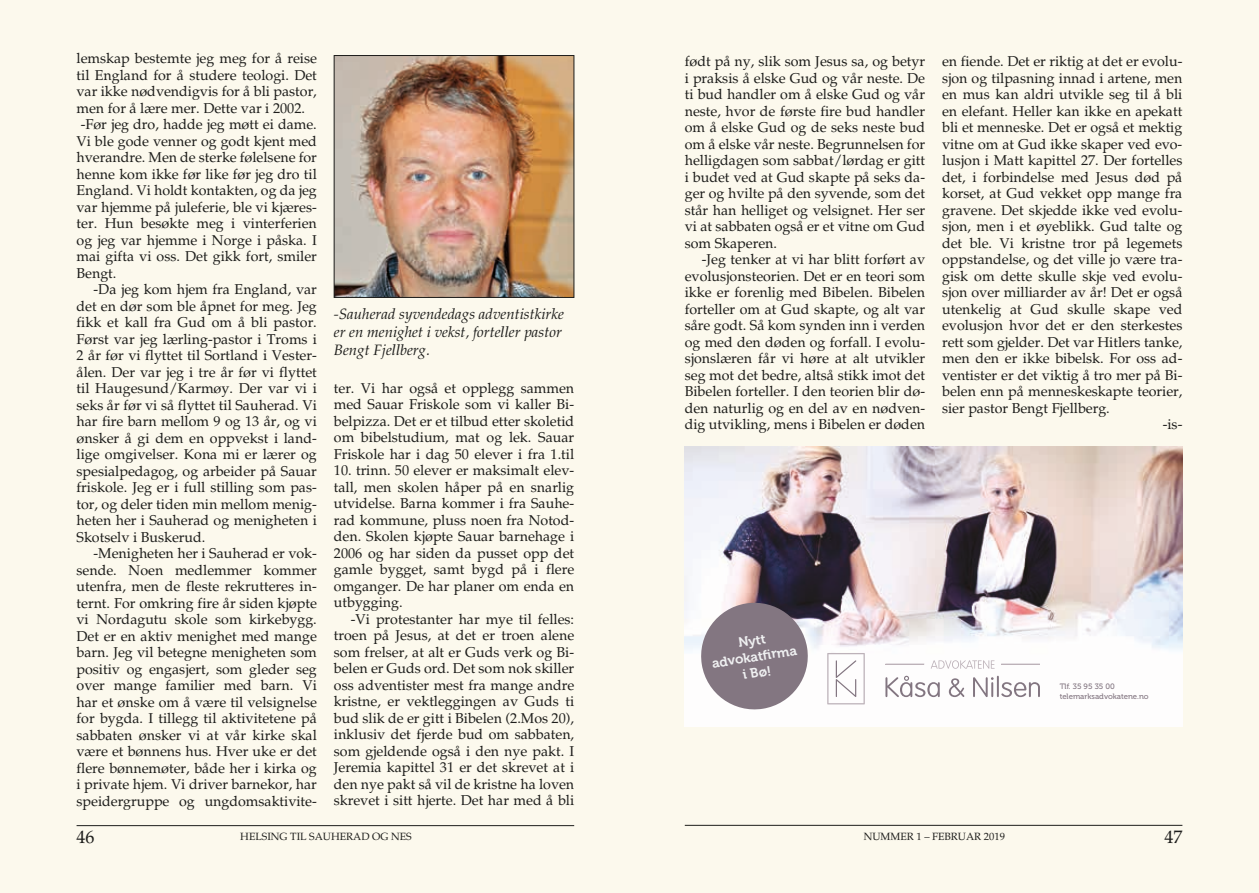
<style>
.page{position:relative;width:1259px;height:893px;background:#fcf9ed}
.page>*{position:absolute;margin:0;border:0;box-sizing:border-box;transform-origin:0 0}
.t1{font:18px "Palatino";color:#1d1d1b}
.t2{font:italic 15px/18px "Palatino";color:#1d1d1b}
.t3{font:14.25px/16.5px "Palatino";color:#1d1d1b;text-align:justify}
.t4{font:13.5px/16.2px "Museo 700";color:#eff0f1;text-align:center}
.t5{font:10.5px "Palatino";color:#1d1d1b}
.t6{font:7.8px/9.3px "Museo 500";color:#837681}
</style>
<div class="page">
<hr style="left:77px;top:825px;width:497px;height:1px;background:#1d1d1b">
<hr style="left:685px;top:825px;width:497px;height:1px;background:#1d1d1b">
<img style="left:685px;top:446px;width:497px;height:280px">
<svg style="left:885px;top:676px;width:54px;height:21px"></svg>
<svg style="left:949px;top:678px;width:15px;height:19px"></svg>
<svg style="left:973px;top:677px;width:20px;height:20px"></svg>
<hr style="left:997px;top:676px;width:2px;height:21px;background:#837681">
<svg style="left:1001px;top:682px;width:39px;height:15px"></svg>
<svg style="left:930px;top:660px;width:64px;height:9px"></svg>
<hr style="left:885px;top:664px;width:39px;height:1px;background:#bdb2b9">
<hr style="left:1001px;top:664px;width:39px;height:1px;background:#bdb2b9">
<svg style="left:827px;top:653px;width:38px;height:51px"></svg>
<svg style="left:697px;top:599px;width:114px;height:114px"></svg>
<img style="left:336px;top:57px;width:236px;height:239px">
<div style="left:334px;top:55px;width:240px;height:243px;border:1px solid #1d1d1b"></div>
<p class="t3" style="left:77px;top:50px;width:242px;text-align:left">lemskap bestemte jeg meg for å reise til England for å studere teologi. Det var ikke nødvendigvis for å bli pastor, men for å lære mer. Dette var i 2002. -Før jeg dro, hadde jeg møtt ei dame.<br>Vi ble gode venner og godt kjent med hverandre. Men de sterke følelsene for henne kom ikke før like før jeg dro til England. Vi holdt kontakten, og da jeg var hjemme på juleferie, ble vi kjæres&shy;ter. Hun besøkte meg i vinterferien og jeg var hjemme i Norge i påska. I mai gifta vi oss. Det gikk fort, smiler Bengt.</p>
<p class="t3" style="left:77px;top:281px;width:242px;text-indent:17px">-Da jeg kom hjem fra England, var det en dør som ble åpnet for meg. Jeg fikk et kall fra Gud om å bli pastor.<br>Først var jeg lærling-pastor i Troms i 2 år før vi flyttet til Sortland i Vester&shy;ålen. Der var jeg i tre år før vi flyttet til Haugesund/Karmøy. Der var vi i seks år før vi så flyttet til Sauherad. Vi har fire barn mellom 9 og 13 år, og vi ønsker å gi dem en oppvekst i land&shy;lige omgivelser. Kona mi er lærer og spesialpedagog, og arbeider på Sauar friskole. Jeg er i full stilling som pas&shy;tor, og deler tiden min mellom menig&shy;heten her i Sauherad og menigheten i Skotselv i Buskerud.</p>
<p class="t3" style="left:77px;top:545px;width:242px;text-indent:17px">-Menigheten her i Sauherad er vok&shy;sende. Noen medlemmer kommer utenfra, men de fleste rekrutteres in&shy;ternt. For omkring fire år siden kjøpte vi Nordagutu skole som kirkebygg.<br>Det er en aktiv menighet med mange barn. Jeg vil betegne menigheten som positiv og engasjert, som gleder seg over mange familier med barn. Vi har et ønske om å være til velsignelse for bygda. I tillegg til aktivitetene på sabbaten ønsker vi at vår kirke skal være et bønnens hus. Hver uke er det flere bønnemøter, både her i kirka og i private hjem. Vi driver barnekor, har speidergruppe og ungdomsaktivite-</p>
<p class="t2" style="left:334px;top:305px;width:231px">-Sauherad syvendedags adventistkirke er en menighet i vekst, forteller pastor<br>Bengt Fjellberg.</p>
<p class="t3" style="left:334px;top:380px;width:242px">ter. Vi har også et opplegg sammen med Sauar Friskole som vi kaller Bi&shy;belpizza. Det er et tilbud etter skoletid om bibelstudium, mat og lek. Sauar Friskole har i dag 50 elever i fra 1.til</p>
<p class="t3" style="left:334px;top:462px;width:242px">10. trinn. 50 elever er maksimalt elev&shy;tall, men skolen håper på en snarlig utvidelse. Barna kommer i fra Sauhe&shy;rad kommune, pluss noen fra Notod&shy;den. Skolen kjøpte Sauar barnehage i 2006 og har siden da pusset opp det gamle bygget, samt bygd på i flere omganger. De har planer om enda en utbygging.</p>
<p class="t3" style="left:334px;top:611px;width:242px;text-indent:17px">-Vi protestanter har mye til felles: troen på Jesus, at det er troen alene som frelser, at alt er Guds verk og Bi&shy;belen er Guds ord. Det som nok skiller oss adventister mest fra mange andre kristne, er vektleggingen av Guds ti bud slik de er gitt i Bibelen (2.Mos 20), inklusiv det fjerde bud om sabbaten, som gjeldende også i den nye pakt. I Jeremia kapittel 31 er det skrevet at i den nye pakt så vil de kristne ha loven skrevet i sitt hjerte. Det har med å bli</p>
<p class="t3" style="left:685px;top:53px;width:242px">født på ny, slik som Jesus sa, og betyr i praksis å elske Gud og vår neste. De ti bud handler om å elske Gud og vår neste, hvor de første fire bud handler om å elske Gud og de seks neste bud om å elske vår neste. Begrunnelsen for helligdagen som sabbat/lørdag er gitt i budet ved at Gud skapte på seks da&shy;ger og hvilte på den syvende, som det står han helliget og velsignet. Her ser vi at sabbaten også er et vitne om Gud som Skaperen.</p>
<p class="t3" style="left:685px;top:251px;width:242px;text-indent:17px">-Jeg tenker at vi har blitt forført av evolusjonsteorien. Det er en teori som ikke er forenlig med Bibelen. Bibelen forteller om at Gud skapte, og alt var såre godt. Så kom synden inn i verden og med den døden og forfall. I evolu&shy;sjonslæren får vi høre at alt utvikler seg mot det bedre, altså stikk imot det Bibelen forteller. I den teorien blir dø&shy;den naturlig og en del av en nødven&shy;dig utvikling, mens i Bibelen er døden</p>
<p class="t3" style="left:942px;top:53px;width:242px">en fiende. Det er riktig at det er evolu-</p>
<p class="t3" style="left:942px;top:70px;width:242px">sjon og tilpasning innad i artene, men</p>
<p class="t3" style="left:942px;top:86px;width:242px">en mus kan aldri utvikle seg til å bli</p>
<p class="t3" style="left:942px;top:103px;width:242px">en elefant. Heller kan ikke en apekatt</p>
<p class="t3" style="left:942px;top:119px;width:242px">bli et menneske. Det er også et mektig</p>
<p class="t3" style="left:942px;top:136px;width:242px">vitne om at Gud ikke skaper ved evo-</p>
<p class="t3" style="left:942px;top:152px;width:242px">lusjon i Matt kapittel 27. Der fortelles</p>
<p class="t3" style="left:942px;top:169px;width:242px">det, i forbindelse med Jesus død på</p>
<p class="t3" style="left:942px;top:186px;width:242px">korset, at Gud vekket opp mange fra</p>
<p class="t3" style="left:942px;top:202px;width:242px">gravene. Det skjedde ikke ved evolu-</p>
<p class="t3" style="left:942px;top:219px;width:242px">sjon, men i et øyeblikk. Gud talte og</p>
<p class="t3" style="left:942px;top:235px;width:242px">det ble. Vi kristne tror på legemets</p>
<p class="t3" style="left:942px;top:252px;width:242px">oppstandelse, og det ville jo være tra-</p>
<p class="t3" style="left:942px;top:268px;width:242px">gisk om dette skulle skje ved evolu-</p>
<p class="t3" style="left:942px;top:285px;width:242px">sjon over milliarder av år! Det er også</p>
<p class="t3" style="left:942px;top:301px;width:242px">utenkelig at Gud skulle skape ved</p>
<p class="t3" style="left:942px;top:318px;width:242px">evolusjon hvor det er den sterkestes</p>
<p class="t3" style="left:942px;top:334px;width:242px">rett som gjelder. Det var Hitlers tanke,</p>
<p class="t3" style="left:942px;top:351px;width:242px">men den er ikke bibelsk. For oss ad-</p>
<p class="t3" style="left:942px;top:367px;width:242px">ventister er det viktig å tro mer på Bi-</p>
<p class="t3" style="left:942px;top:384px;width:242px">belen enn på menneskeskapte teorier,</p>
<p class="t3" style="left:942px;top:400px;width:169px">sier pastor Bengt Fjellberg.</p>
<p class="t3" style="left:1162px;top:417px;width:21px">-is-</p>
<p class="t4" style="left:708px;top:639px;width:87px;rotate:-9deg">Nytt advokatfi rma i Bø!</p>
<p class="t6" style="left:1059px;top:682px;width:91px">Tlf. 35 95 35 00 telemarksadvokatene.no</p>
<p class="t1" style="left:77px;top:826px;width:19px">46</p>
<p class="t5" style="left:240px;top:831px;width:173px">HELSING TIL SAUHERAD OG NES</p>
<p class="t5" style="left:863px;top:831px;width:143px">NUMMER 1 – FEBRUAR 2019</p>
<p class="t1" style="left:1164px;top:826px;width:19px">47</p>
</div>
